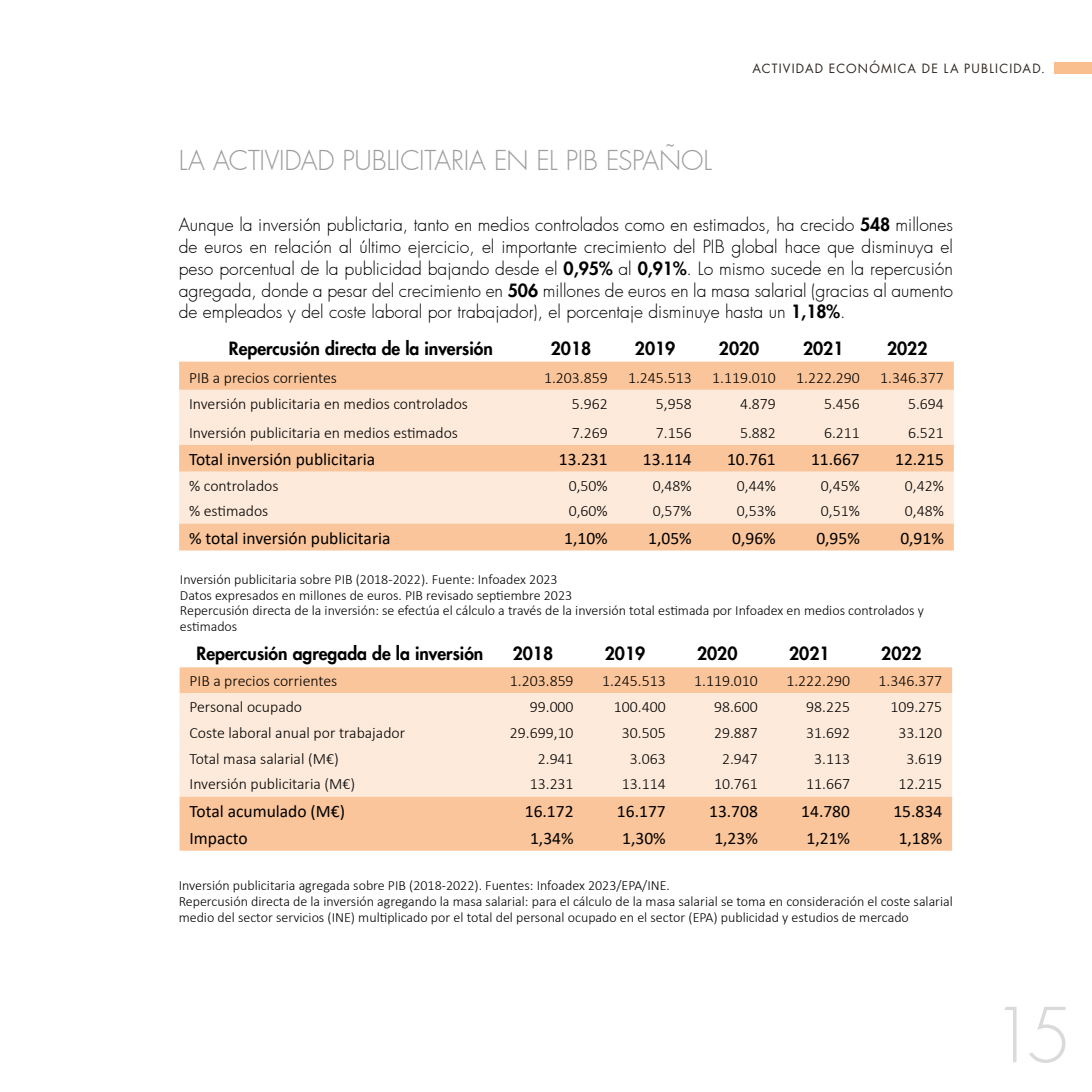
<style>
.page{position:relative;width:1092px;height:1092px;background:#fff}
.page>*{position:absolute;margin:0;border:0;box-sizing:border-box;transform-origin:0 0}
.t1{font:300 73.5px "Futura";color:#dadada}
.Nivel_1_título_capít{font:300 26.25px "Futura";letter-spacing:-.01em;color:#9d9d9c}
.t2{font:300 17.5px/21.9px "Futura";color:#000;text-align:justify}
.Encabezado_tabla{font:17.5px "Calibri";color:#000}
.Encabezado_tabla-2{font:800 17.5px "Futura";color:#000}
.Texto_Tablas{font:300 15.75px "Calibri";color:#000}
.Pie_de_tabla{font:300 14px/15.8px "Calibri";color:#000}
.t3{font:12.25px "Futura";letter-spacing:.1em;color:#2f2722}
.s1{font-weight:800}
</style>
<div class="page">
<div style="left:1054px;top:62px;width:37px;height:11px;background:#fabf8f"></div>
<div style="left:179px;top:361px;width:774px;height:189px;background:#fac59a"></div>
<svg style="left:179px;top:390px;width:774px;height:133px;background:#fce2cd"></svg>
<div style="left:179px;top:667px;width:773px;height:183px;background:#fac59a"></div>
<div style="left:179px;top:693px;width:773px;height:103px;background:#fdeada"></div>
<p class="Nivel_1_título_capít" style="left:179px;top:143px;width:535px">LA ACTIVIDAD PUBLICITARIA EN EL PIB ESPAÑOL</p>
<p class="t3" style="left:752px;top:60px;width:294px">ACTIVIDAD ECONÓMICA DE LA PUBLICIDAD.</p>
<p class="t2" style="left:179px;top:214px;width:775px">Aunque la inversión publictaria, tanto en medios controlados como en estimados, ha crecido <span class="s1">548</span> millones de euros en relación al último ejercicio, el importante crecimiento del PIB global hace que disminuya el peso porcentual de la publicidad bajando desde el <span class="s1">0,95%</span> al <span class="s1">0,91%</span>. Lo mismo sucede en la repercusión agregada, donde a pesar del crecimiento en <span class="s1">506</span> millones de euros en la masa salarial (gracias al aumento de empleados y del coste laboral por trabajador), el porcentaje disminuye hasta un <span class="s1">1,18%</span>.</p>
<p class="Encabezado_tabla-2" style="left:229px;top:336px;width:265px">Repercusión directa de la inversión</p>
<p class="Encabezado_tabla-2" style="left:551px;top:336px;width:42px">2018</p>
<p class="Encabezado_tabla-2" style="left:635px;top:336px;width:42px">2019</p>
<p class="Encabezado_tabla-2" style="left:719px;top:336px;width:42px">2020</p>
<p class="Encabezado_tabla-2" style="left:803px;top:336px;width:42px">2021</p>
<p class="Encabezado_tabla-2" style="left:887px;top:336px;width:42px">2022</p>
<p class="Texto_Tablas" style="left:189px;top:368px;width:149px">PIB a precios corrientes</p>
<p class="Texto_Tablas" style="left:544px;top:368px;width:65px">1.203.859</p>
<p class="Texto_Tablas" style="left:628px;top:368px;width:65px">1.245.513</p>
<p class="Texto_Tablas" style="left:712px;top:368px;width:65px">1.119.010</p>
<p class="Texto_Tablas" style="left:796px;top:368px;width:65px">1.222.290</p>
<p class="Texto_Tablas" style="left:880px;top:368px;width:65px">1.346.377</p>
<p class="Texto_Tablas" style="left:189px;top:393px;width:280px">Inversión publicitaria en medios controlados</p>
<p class="Texto_Tablas" style="left:572px;top:393px;width:37px">5.962</p>
<p class="Texto_Tablas" style="left:656px;top:393px;width:37px">5,958</p>
<p class="Texto_Tablas" style="left:740px;top:393px;width:37px">4.879</p>
<p class="Texto_Tablas" style="left:824px;top:393px;width:37px">5.456</p>
<p class="Texto_Tablas" style="left:908px;top:393px;width:37px">5.694</p>
<p class="Texto_Tablas" style="left:189px;top:422px;width:270px">Inversión publicitaria en medios estimados</p>
<p class="Texto_Tablas" style="left:572px;top:422px;width:37px">7.269</p>
<p class="Texto_Tablas" style="left:656px;top:422px;width:37px">7.156</p>
<p class="Texto_Tablas" style="left:740px;top:422px;width:37px">5.882</p>
<p class="Texto_Tablas" style="left:824px;top:422px;width:37px">6.211</p>
<p class="Texto_Tablas" style="left:908px;top:422px;width:37px">6.521</p>
<p class="Encabezado_tabla" style="left:189px;top:446px;width:188px">Total inversión publicitaria</p>
<p class="Encabezado_tabla" style="left:559px;top:446px;width:50px">13.231</p>
<p class="Encabezado_tabla" style="left:643px;top:446px;width:50px">13.114</p>
<p class="Encabezado_tabla" style="left:727px;top:446px;width:50px">10.761</p>
<p class="Encabezado_tabla" style="left:811px;top:446px;width:50px">11.667</p>
<p class="Encabezado_tabla" style="left:895px;top:446px;width:50px">12.215</p>
<p class="Texto_Tablas" style="left:189px;top:475px;width:91px">% controlados</p>
<p class="Texto_Tablas" style="left:568px;top:475px;width:40px">0,50%</p>
<p class="Texto_Tablas" style="left:652px;top:475px;width:40px">0,48%</p>
<p class="Texto_Tablas" style="left:736px;top:475px;width:40px">0,44%</p>
<p class="Texto_Tablas" style="left:820px;top:475px;width:40px">0,45%</p>
<p class="Texto_Tablas" style="left:904px;top:475px;width:40px">0,42%</p>
<p class="Texto_Tablas" style="left:189px;top:501px;width:81px">% estimados</p>
<p class="Texto_Tablas" style="left:568px;top:501px;width:40px">0,60%</p>
<p class="Texto_Tablas" style="left:652px;top:501px;width:40px">0,57%</p>
<p class="Texto_Tablas" style="left:736px;top:501px;width:40px">0,53%</p>
<p class="Texto_Tablas" style="left:820px;top:501px;width:40px">0,51%</p>
<p class="Texto_Tablas" style="left:904px;top:501px;width:40px">0,48%</p>
<p class="Encabezado_tabla" style="left:189px;top:525px;width:203px">% total inversión publicitaria</p>
<p class="Encabezado_tabla" style="left:564px;top:525px;width:45px">1,10%</p>
<p class="Encabezado_tabla" style="left:648px;top:525px;width:45px">1,05%</p>
<p class="Encabezado_tabla" style="left:732px;top:525px;width:45px">0,96%</p>
<p class="Encabezado_tabla" style="left:816px;top:525px;width:45px">0,95%</p>
<p class="Encabezado_tabla" style="left:900px;top:525px;width:45px">0,91%</p>
<p class="Pie_de_tabla" style="left:180px;top:571px;width:379px">Inversión publicitaria sobre PIB (2018-2022). Fuente: Infoadex 2023</p>
<p class="Pie_de_tabla" style="left:180px;top:587px;width:745px">Datos expresados en millones de euros. PIB revisado septiembre 2023<br>Repercusión directa de la inversión: se efectúa el cálculo a través de la inversión total estimada por Infoadex en medios controlados y estimados</p>
<p class="Encabezado_tabla-2" style="left:197px;top:642px;width:288px">Repercusión agregada de la inversión</p>
<p class="Encabezado_tabla-2" style="left:512px;top:642px;width:42px">2018</p>
<p class="Encabezado_tabla-2" style="left:604px;top:642px;width:42px">2019</p>
<p class="Encabezado_tabla-2" style="left:697px;top:642px;width:42px">2020</p>
<p class="Encabezado_tabla-2" style="left:789px;top:642px;width:42px">2021</p>
<p class="Encabezado_tabla-2" style="left:881px;top:642px;width:42px">2022</p>
<p class="Texto_Tablas" style="left:189px;top:671px;width:149px">PIB a precios corrientes</p>
<p class="Texto_Tablas" style="left:510px;top:671px;width:65px">1.203.859</p>
<p class="Texto_Tablas" style="left:602px;top:671px;width:65px">1.245.513</p>
<p class="Texto_Tablas" style="left:694px;top:671px;width:65px">1.119.010</p>
<p class="Texto_Tablas" style="left:786px;top:671px;width:65px">1.222.290</p>
<p class="Texto_Tablas" style="left:878px;top:671px;width:65px">1.346.377</p>
<p class="Texto_Tablas" style="left:189px;top:697px;width:114px">Personal ocupado</p>
<p class="Texto_Tablas" style="left:530px;top:697px;width:45px">99.000</p>
<p class="Texto_Tablas" style="left:614px;top:697px;width:53px">100.400</p>
<p class="Texto_Tablas" style="left:714px;top:697px;width:45px">98.600</p>
<p class="Texto_Tablas" style="left:806px;top:697px;width:45px">98.225</p>
<p class="Texto_Tablas" style="left:890px;top:697px;width:53px">109.275</p>
<p class="Texto_Tablas" style="left:189px;top:722px;width:217px">Coste laboral anual por trabajador</p>
<p class="Texto_Tablas" style="left:510px;top:722px;width:65px">29.699,10</p>
<p class="Texto_Tablas" style="left:622px;top:722px;width:45px">30.505</p>
<p class="Texto_Tablas" style="left:714px;top:722px;width:45px">29.887</p>
<p class="Texto_Tablas" style="left:806px;top:722px;width:45px">31.692</p>
<p class="Texto_Tablas" style="left:898px;top:722px;width:45px">33.120</p>
<p class="Texto_Tablas" style="left:189px;top:748px;width:151px">Total masa salarial (M€)</p>
<p class="Texto_Tablas" style="left:537px;top:748px;width:37px">2.941</p>
<p class="Texto_Tablas" style="left:630px;top:748px;width:37px">3.063</p>
<p class="Texto_Tablas" style="left:722px;top:748px;width:37px">2.947</p>
<p class="Texto_Tablas" style="left:814px;top:748px;width:37px">3.113</p>
<p class="Texto_Tablas" style="left:906px;top:748px;width:37px">3.619</p>
<p class="Texto_Tablas" style="left:189px;top:774px;width:167px">Inversión publicitaria (M€)</p>
<p class="Texto_Tablas" style="left:530px;top:774px;width:45px">13.231</p>
<p class="Texto_Tablas" style="left:622px;top:774px;width:45px">13.114</p>
<p class="Texto_Tablas" style="left:714px;top:774px;width:45px">10.761</p>
<p class="Texto_Tablas" style="left:806px;top:774px;width:45px">11.667</p>
<p class="Texto_Tablas" style="left:898px;top:774px;width:45px">12.215</p>
<p class="Encabezado_tabla" style="left:189px;top:798px;width:157px">Total acumulado (M€)</p>
<p class="Encabezado_tabla" style="left:525px;top:798px;width:50px">16.172</p>
<p class="Encabezado_tabla" style="left:617px;top:798px;width:50px">16.177</p>
<p class="Encabezado_tabla" style="left:709px;top:798px;width:50px">13.708</p>
<p class="Encabezado_tabla" style="left:801px;top:798px;width:50px">14.780</p>
<p class="Encabezado_tabla" style="left:893px;top:798px;width:50px">15.834</p>
<p class="Encabezado_tabla" style="left:189px;top:825px;width:60px">Impacto</p>
<p class="Encabezado_tabla" style="left:530px;top:825px;width:45px">1,34%</p>
<p class="Encabezado_tabla" style="left:622px;top:825px;width:45px">1,30%</p>
<p class="Encabezado_tabla" style="left:714px;top:825px;width:45px">1,23%</p>
<p class="Encabezado_tabla" style="left:806px;top:825px;width:45px">1,21%</p>
<p class="Encabezado_tabla" style="left:898px;top:825px;width:45px">1,18%</p>
<p class="Pie_de_tabla" style="left:179px;top:877px;width:775px">Inversión publicitaria agregada sobre PIB (2018-2022). Fuentes: Infoadex 2023/EPA/INE.<br>Repercusión directa de la inversión agregando la masa salarial: para el cálculo de la masa salarial se toma en consideración el coste salarial medio del sector servicios (INE) multiplicado por el total del personal ocupado en el sector (EPA) publicidad y estudios de mercado</p>
<h1 class="t1" style="left:990px;top:988px;width:83px">15</h1>
</div>
